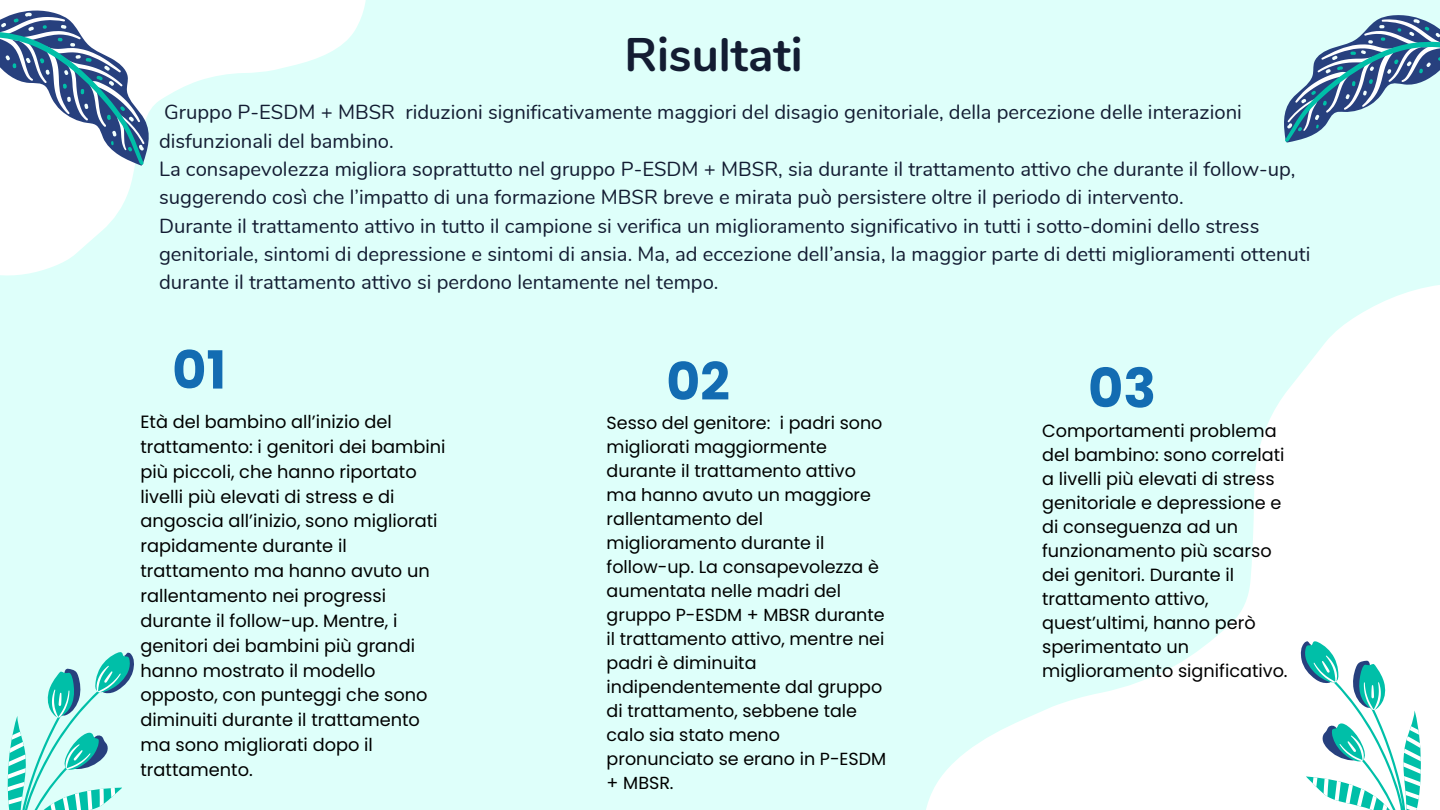
<style>
.page{position:relative;width:1440px;height:810px;background:#defffa}
.page>*{position:absolute;margin:0;border:0;box-sizing:border-box;transform-origin:0 0}
.t1{font:700 54.2px "Poppins";color:#136cb2}
.t2{font:700 52.5px "Poppins";color:#136cb2}
.t3{font:700 52px "Poppins";color:#136cb2}
.t4{font:700 47px "Nunito";color:#131c32}
.t5{font:20.3px/28.3px "Nunito";color:#131c32}
.t6{font:17.8px/24.8px "Poppins";color:#000}
.t7{font:17.7px/24px "Poppins";color:#000}
.t8{font:17.5px/24px "Poppins";color:#000}
</style>
<div class="page">
<svg style="left:926px;top:285px;width:514px;height:525px"></svg>
<svg style="left:1284px;top:15px;width:156px;height:128px"></svg>
<svg style="left:7px;top:652px;width:127px;height:158px"></svg>
<svg style="left:0;top:0;width:366px;height:276px"></svg>
<svg style="left:0;top:0;width:156px;height:192px;background:#bccbda"></svg>
<svg style="left:1288px;top:629px;width:152px;height:181px;background:#ceeeec"></svg>
<p class="t4" style="left:624px;top:23px;width:180px">Risultati</p>
<p class="t5" style="left:159px;top:99px;width:1084px">Gruppo P-ESDM + MBSR riduzioni significativamente maggiori del disagio genitoriale, della percezione delle interazioni disfunzionali del bambino.</p>
<p class="t5" style="left:159px;top:155px;width:1138px">La consapevolezza migliora soprattutto nel gruppo P-ESDM + MBSR, sia durante il trattamento attivo che durante il follow-up, suggerendo così che l’impatto di una formazione MBSR breve e mirata può persistere oltre il periodo di intervento.</p>
<p class="t5" style="left:159px;top:212px;width:1153px">Durante il trattamento attivo in tutto il campione si verifica un miglioramento significativo in tutti i sotto-domini dello stress genitoriale, sintomi di depressione e sintomi di ansia. Ma, ad eccezione dell’ansia, la maggior parte di detti miglioramenti ottenuti durante il trattamento attivo si perdono lentamente nel tempo.</p>
<p class="t2" style="left:172px;top:333px;width:55px">01</p>
<p class="t6" style="left:140px;top:409px;width:307px">Età del bambino all’inizio del trattamento: i genitori dei bambini più piccoli, che hanno riportato livelli più elevati di stress e di angoscia all’inizio, sono migliorati rapidamente durante il trattamento ma hanno avuto un rallentamento nei progressi durante il follow-up. Mentre, i genitori dei bambini più grandi hanno mostrato il modello opposto, con punteggi che sono diminuiti durante il trattamento ma sono migliorati dopo il trattamento.</p>
<p class="t3" style="left:666px;top:345px;width:65px">02</p>
<p class="t8" style="left:607px;top:411px;width:281px">Sesso del genitore: i padri sono migliorati maggiormente durante il trattamento attivo ma hanno avuto un maggiore rallentamento del miglioramento durante il follow-up. La consapevolezza è aumentata nelle madri del gruppo P-ESDM + MBSR durante il trattamento attivo, mentre nei padri è diminuita indipendentemente dal gruppo di trattamento, sebbene tale calo sia stato meno pronunciato se erano in P-ESDM + MBSR.</p>
<p class="t1" style="left:1088px;top:350px;width:70px">03</p>
<p class="t7" style="left:1042px;top:419px;width:247px">Comportamenti problema del bambino: sono correlati a livelli più elevati di stress genitoriale e depressione e di conseguenza ad un funzionamento più scarso dei genitori. Durante il trattamento attivo, quest’ultimi, hanno però sperimentato un miglioramento significativo.</p>
</div>
